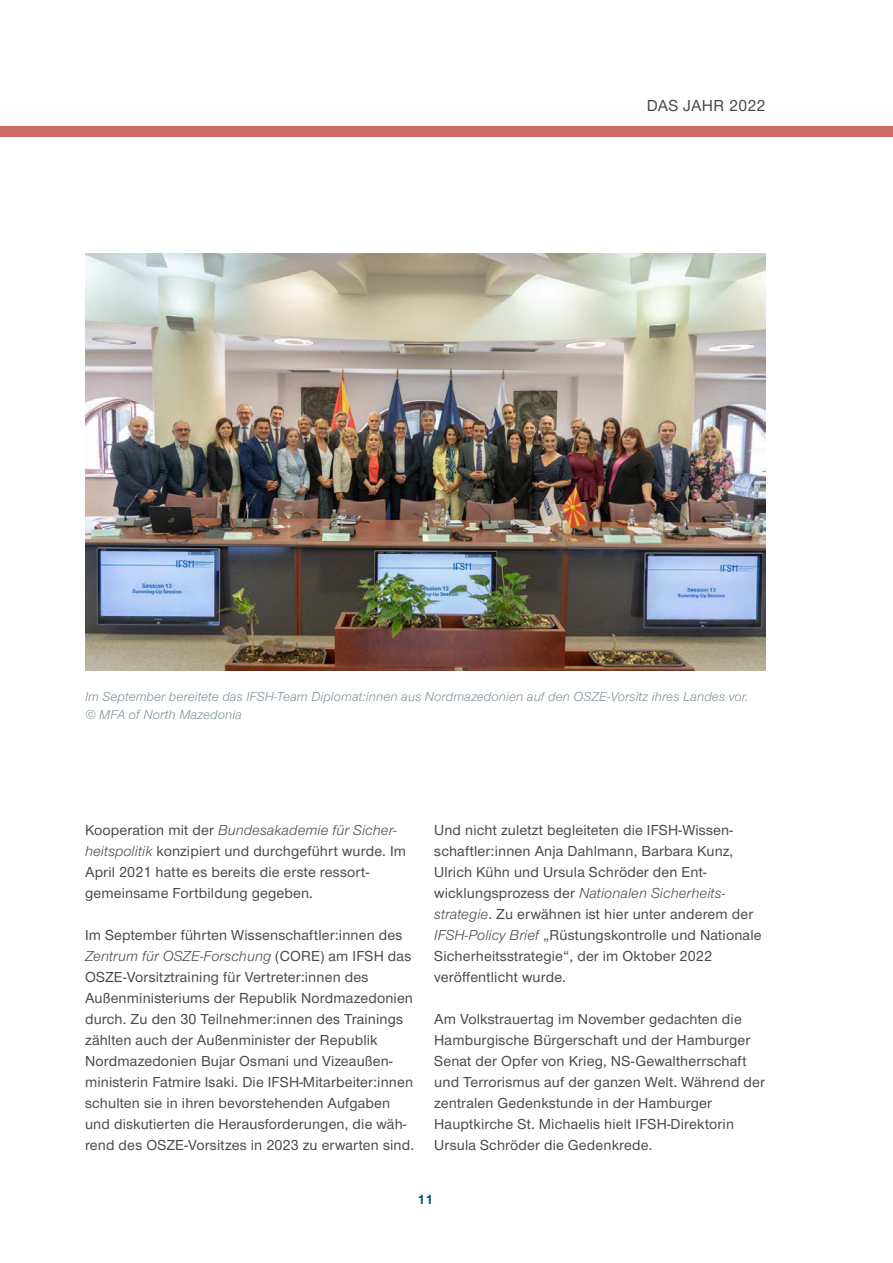
<style>
.page{position:relative;width:893px;height:1263px;background:#fff}
.page>*{position:absolute;margin:0;border:0;box-sizing:border-box;transform-origin:0 0}
.JB_Kopfzeile{font:500 16.5px "Nimbus San Nov";letter-spacing:.02em;color:#494948}
.JB_Fließtext__zweispaltig__mit_Abstand{font:500 15px/21px "Nimbus San Nov";letter-spacing:.01em;color:#494948}
.JB_Bildunterschrift{font:italic 13.5px/18px "Nimbus San Nov";letter-spacing:.01em;color:#7e9097}
.t1{font:700 13.5px "Nimbus San Nov";color:#005782}
.s1{font-weight:400;font-style:italic}
</style>
<div class="page">
<div style="left:0;top:127px;width:893px;height:10px;background:#ca6b64"></div>
<img style="left:85px;top:253px;width:680px;height:417px">
<p class="JB_Kopfzeile" style="left:647px;top:94px;width:120px">DAS JAHR 2022</p>
<p class="JB_Bildunterschrift" style="left:85px;top:687px;width:665px">Im September bereitete das IFSH-Team Diplomat:innen aus Nordmazedonien auf den OSZE-Vorsitz ihres Landes vor. © MFA of North Mazedonia</p>
<p class="JB_Fließtext__zweispaltig__mit_Abstand" style="left:85px;top:819px;width:322px">Kooperation mit der <span class="s1">Bundesakademie für Sicher&shy;heitspolitik</span> konzipiert und durchgeführt wurde. Im April 2021 hatte es bereits die erste ressort&shy;gemeinsame Fortbildung gegeben.</p>
<p class="JB_Fließtext__zweispaltig__mit_Abstand" style="left:85px;top:924px;width:331px">Im September führten Wissenschaftler:innen des <span class="s1">Zentrum für OSZE-Forschung</span> (CORE) am IFSH das OSZE-Vorsitztraining für Vertreter:innen des Außenministeriums der Republik Nordmazedonien durch. Zu den 30 Teilnehmer:innen des Trainings zählten auch der Außenminister der Republik Nordmazedonien Bujar Osmani und Vizeaußen&shy;ministerin Fatmire Isaki. Die IFSH-Mitarbeiter:innen schulten sie in ihren bevorstehenden Aufgaben und diskutierten die Herausforderungen, die wäh&shy;rend des OSZE-Vorsitzes in 2023 zu erwarten sind.</p>
<p class="JB_Fließtext__zweispaltig__mit_Abstand" style="left:434px;top:819px;width:329px">Und nicht zuletzt begleiteten die IFSH-Wissen&shy;schaftler:innen Anja Dahlmann, Barbara Kunz, Ulrich Kühn und Ursula Schröder den Ent&shy;wicklungsprozess der <span class="s1">Nationalen Sicherheits&shy;strategie</span>. Zu erwähnen ist hier unter anderem der <span class="s1">IFSH-Policy Brief</span> „Rüstungskontrolle und Nationale Sicherheitsstrategie“, der im Oktober 2022 veröffentlicht wurde.</p>
<p class="JB_Fließtext__zweispaltig__mit_Abstand" style="left:434px;top:1008px;width:332px">Am Volkstrauertag im November gedachten die Hamburgische Bürgerschaft und der Hamburger Senat der Opfer von Krieg, NS-Gewaltherrschaft und Terrorismus auf der ganzen Welt. Während der zentralen Gedenkstunde in der Hamburger Hauptkirche St. Michaelis hielt IFSH-Direktorin Ursula Schröder die Gedenkrede.</p>
<p class="t1" style="left:417px;top:1190px;width:17px">11</p>
</div>
